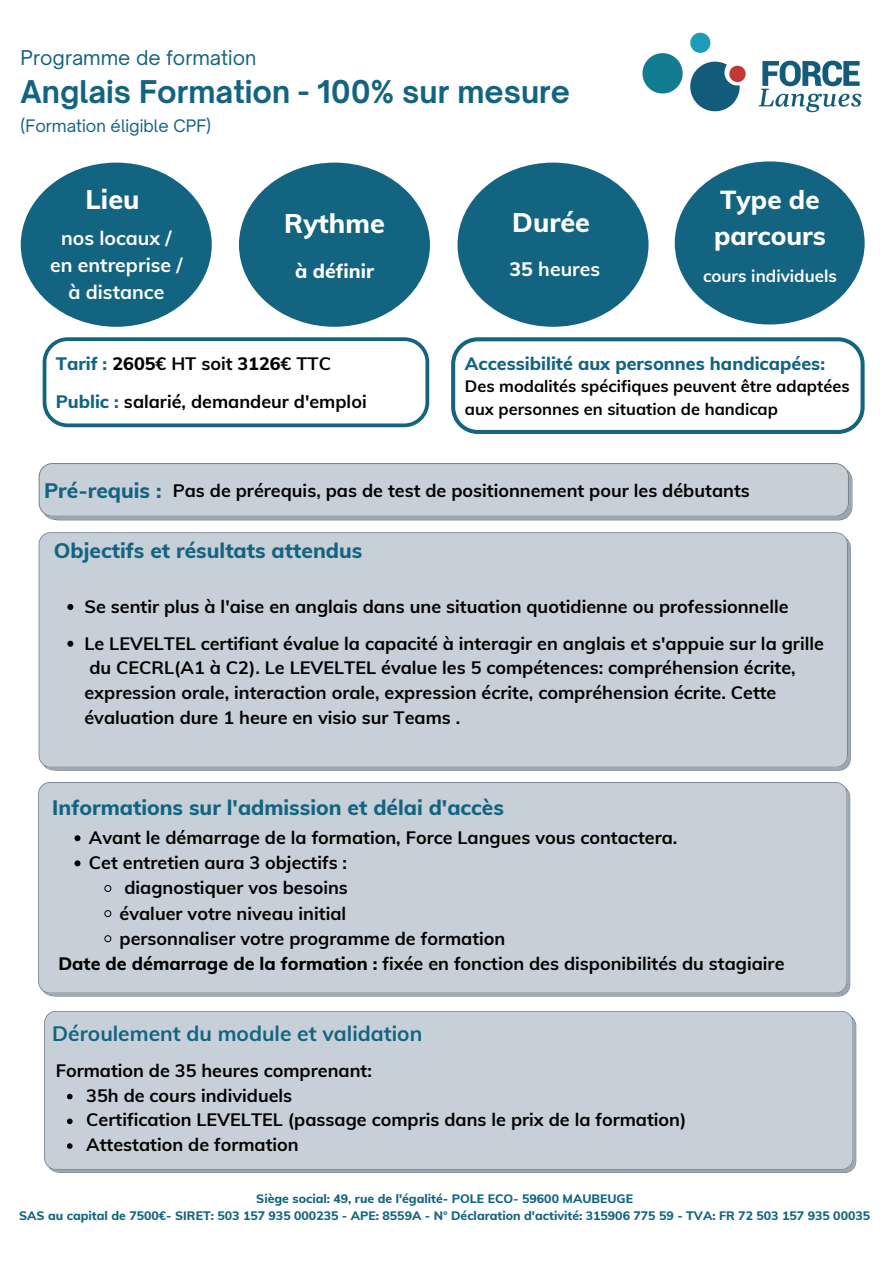
<style>
.page{position:relative;width:893px;height:1264px;background:#fff}
.page>*{position:absolute;margin:0;border:0;box-sizing:border-box;transform-origin:0 0}
.t1{font:700 30px "Open Sauce One";color:#136481}
.t2{font:800 27px "Muli";color:#fff}
.t3{font:800 25.95px/35.7px "Muli";color:#fff}
.t4{font:800 21px "Muli";color:#136481}
.t5{font:700 21px "Muli";color:#136481}
.t6{font:700 19.5px "Muli";color:#fff}
.t7{font:19.5px "Open Sauce One";color:#136481}
.t8{font:800 19.5px "Muli";color:#fff}
.t9{font:700 18px/24.8px "Muli";color:#000}
.t10{font:800 18px "Muli";color:#136481}
.t11{font:700 16.95px "Muli";color:#fff}
.t12{font:700 16.5px/22.5px "Muli";color:#000}
.t13{font:16.5px "Open Sauce One";color:#136481}
.t14{font:800 12.3px "Muli";color:#136481}
.s1{font-weight:800}
.s2{font-weight:800;color:#136481}
</style>
<div class="page">
<div style="left:39px;top:532px;width:811px;height:238px;background:#c7d0d8"></div>
<div style="left:239px;top:163px;width:191px;height:164px;background:#136481;border-radius:50%"></div>
<div style="left:457px;top:163px;width:191px;height:164px;background:#136481;border-radius:50%"></div>
<div style="left:21px;top:163px;width:191px;height:164px;background:#136481;border-radius:50%"></div>
<img style="left:642px;top:32px;width:220px;height:81px">
<svg style="left:39px;top:463px;width:813px;height:57px;background:#c1cbd3"></svg>
<div style="left:674px;top:161px;width:190px;height:163px;background:#136481;border-radius:50%"></div>
<svg style="left:43px;top:337px;width:386px;height:90px"></svg>
<div style="left:44px;top:1011px;width:812px;height:161px;background:#c7d0d8"></div>
<div style="left:38px;top:782px;width:812px;height:214px;background:#c7d0d8"></div>
<svg style="left:451px;top:337px;width:413px;height:97px"></svg>
<svg style="left:67px;top:604px;width:6px;height:6px"></svg>
<svg style="left:67px;top:640px;width:6px;height:6px"></svg>
<svg style="left:74px;top:835px;width:6px;height:6px"></svg>
<svg style="left:74px;top:860px;width:6px;height:6px"></svg>
<svg style="left:104px;top:885px;width:7px;height:6px"></svg>
<svg style="left:104px;top:910px;width:7px;height:7px"></svg>
<svg style="left:104px;top:935px;width:7px;height:7px"></svg>
<svg style="left:67px;top:1093px;width:6px;height:6px"></svg>
<svg style="left:67px;top:1118px;width:6px;height:6px"></svg>
<svg style="left:67px;top:1143px;width:6px;height:5px"></svg>
<p class="t7" style="left:21px;top:45px;width:237px">Programme de formation</p>
<p class="t1" style="left:21px;top:73px;width:551px">Anglais Formation - 100% sur mesure</p>
<p class="t13" style="left:21px;top:116px;width:192px">(Formation éligible CPF)</p>
<p class="t2" style="left:86px;top:182px;width:55px">Lieu</p>
<p class="t6" style="left:61px;top:225px;width:112px">nos locaux /</p>
<p class="t6" style="left:50px;top:252px;width:134px">en entreprise /</p>
<p class="t6" style="left:68px;top:279px;width:97px">à distance</p>
<p class="t2" style="left:284px;top:206px;width:102px">Rythme</p>
<p class="t8" style="left:295px;top:258px;width:80px">à définir</p>
<p class="t2" style="left:512px;top:205px;width:79px">Durée</p>
<p class="t6" style="left:509px;top:256px;width:92px"><span class="s1">35</span> heures</p>
<p class="t3" style="left:714px;top:182px;width:113px">Type de parcours</p>
<p class="t11" style="left:703px;top:264px;width:135px">cours individuels</p>
<p class="t9" style="left:56px;top:350px;width:277px"><span class="s2">Tarif :</span> <span class="s1">2605</span>€ HT soit <span class="s1">3126</span>€ TTC</p>
<p class="t9" style="left:56px;top:388px;width:312px"><span class="s2">Public :</span> salarié, demandeur d'emploi</p>
<p class="t10" style="left:465px;top:351px;width:361px">Accessibilité aux personnes handicapées:</p>
<p class="t12" style="left:465px;top:375px;width:386px">Des modalités spécifiques peuvent être adaptées aux personnes en situation de handicap</p>
<p class="t4" style="left:44px;top:477px;width:119px">Pré-requis :</p>
<p class="t9" style="left:173px;top:478px;width:578px">Pas de prérequis, pas de test de positionnement pour les débutants</p>
<p class="t4" style="left:54px;top:537px;width:310px">Objectifs et résultats attendus</p>
<p class="t9" style="left:84px;top:594px;width:705px">Se sentir plus à l'aise en anglais dans une situation quotidienne ou professionnelle</p>
<p class="t9" style="left:84px;top:630px;width:741px">Le LEVELTEL certifiant évalue la capacité à interagir en anglais et s'appuie sur la grille du CECRL(A1 à C2). Le LEVELTEL évalue les 5 compétences: compréhension écrite, expression orale, interaction orale, expression écrite, compréhension écrite. Cette évaluation dure 1 heure en visio sur Teams .</p>
<p class="t4" style="left:52px;top:794px;width:453px">Informations sur l'admission et délai d'accès</p>
<p class="t9" style="left:89px;top:825px;width:590px">Avant le démarrage de la formation, Force Langues vous contactera.</p>
<p class="t9" style="left:89px;top:850px;width:260px">Cet entretien aura 3 objectifs :</p>
<p class="t9" style="left:124px;top:875px;width:225px">diagnostiquer vos besoins</p>
<p class="t9" style="left:119px;top:900px;width:228px">évaluer votre niveau initial</p>
<p class="t9" style="left:119px;top:925px;width:387px">personnaliser votre programme de formation</p>
<p class="t9" style="left:58px;top:950px;width:727px"><span class="s1">Date de démarrage de la formation :</span> fixée en fonction des disponibilités du stagiaire</p>
<p class="t5" style="left:52px;top:1019px;width:371px">Déroulement du module et validation</p>
<p class="t9" style="left:56px;top:1057px;width:317px">Formation de 35 heures comprenant:</p>
<p class="t9" style="left:86px;top:1082px;width:207px">35h de cours individuels</p>
<p class="t9" style="left:86px;top:1107px;width:601px">Certification LEVELTEL (passage compris dans le prix de la formation)</p>
<p class="t9" style="left:86px;top:1131px;width:214px">Attestation de formation</p>
<p class="t14" style="left:256px;top:1190px;width:378px">Siège social: 49, rue de l'égalité- POLE ECO- 59600 MAUBEUGE</p>
<p class="t14" style="left:19px;top:1207px;width:852px">SAS au capital de 7500€- SIRET: 503 157 935 000235 - APE: 8559A - N° Déclaration d'activité: 315906 775 59 - TVA: FR 72 503 157 935 00035</p>
</div>
